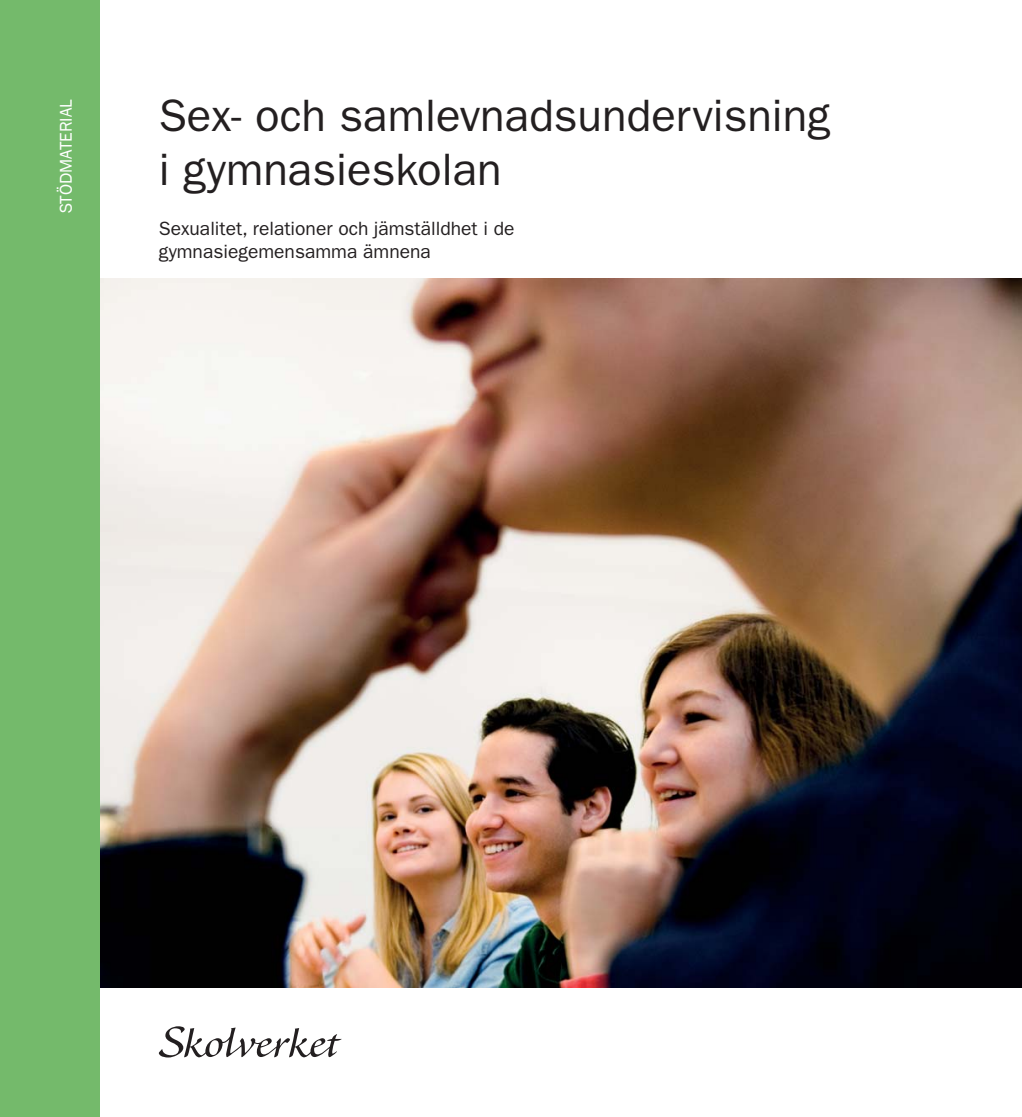
<style>
.page{position:relative;width:1022px;height:1117px;background:#fff}
.page>*{position:absolute;margin:0;border:0;box-sizing:border-box;transform-origin:0 0}
.t1{font:45.5px/54.2px "ITC Franklin Gothic Std";color:#231f20}
.t2{font:19.25px/23.1px "ITC Franklin Gothic Std";color:#231f20}
.t3{font:17.5px "Franklin Gothic";color:#fff}
</style>
<div class="page">
<img style="left:99px;top:278px;width:923px;height:709px">
<svg style="left:159px;top:1026px;width:183px;height:31px"></svg>
<div style="left:0;top:0;width:99px;height:1116px;background:#74ba6b"></div>
<p class="t3" style="left:56px;top:213px;width:115px;rotate:-90deg">STÖDMATERIAL</p>
<h1 class="t1" style="left:159px;top:93px;width:673px">Sex- och samlevnadsundervisning i gymnasieskolan</h1>
<p class="t2" style="left:159px;top:218px;width:357px">Sexualitet, relationer och jämställdhet i de gymnasiegemensamma ämnena</p>
</div>
